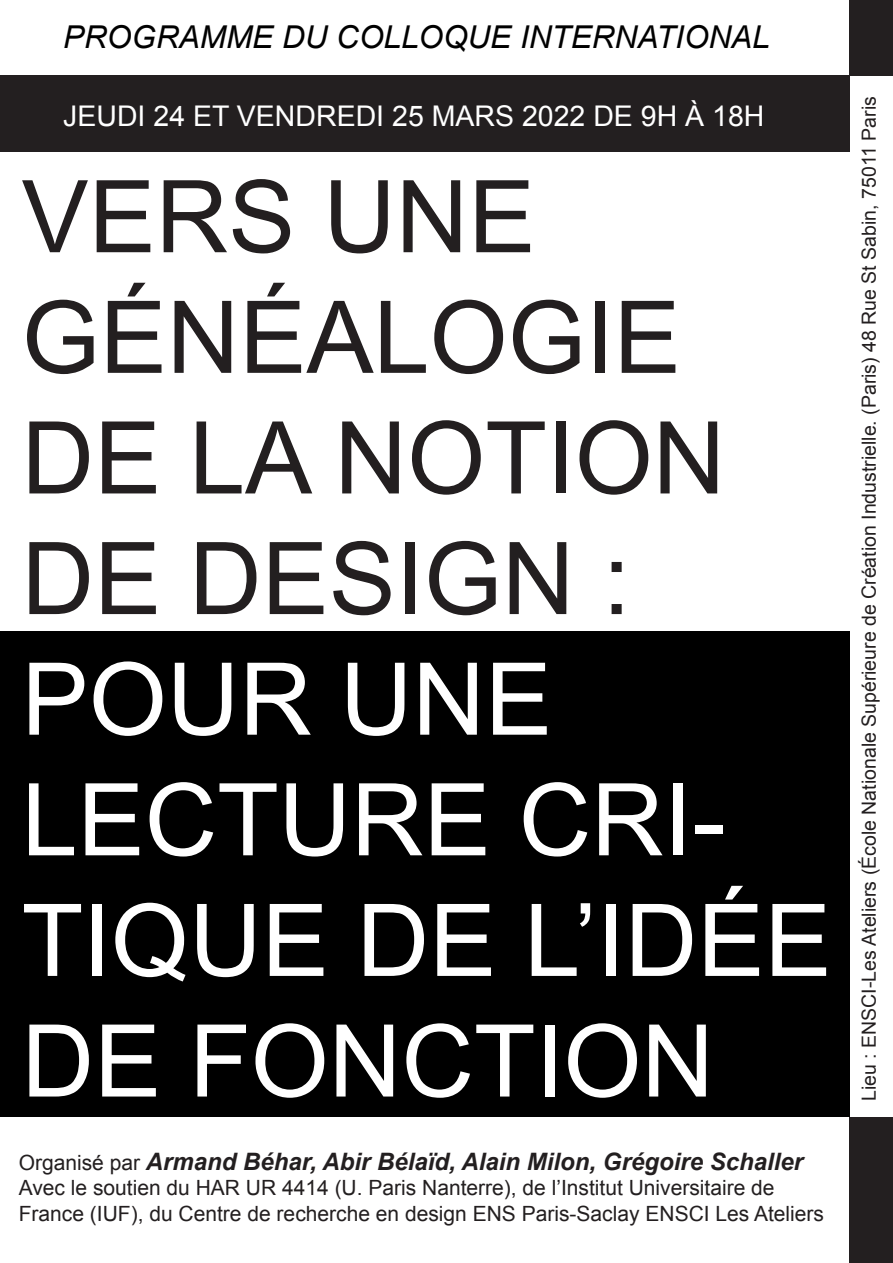
<style>
.page{position:relative;width:893px;height:1263px;background:#fff}
.page>*{position:absolute;margin:0;border:0;box-sizing:border-box;transform-origin:0 0}
.t1{font:100.5px/120.6px "Arial";color:#231f20}
.t2{font:100.5px/120.6px "Arial";color:#fff}
.t3{font:italic 31.5px "Arial";color:#000}
.t4{font:28.5px "Arial";color:#fff}
.t5{font:italic 700 24px "Arial";color:#231f20}
.t6{font:21px/25.2px "Arial";color:#231f20}
.t7{font:19.5px "Arial";color:#231f20}
.s1{color:#fff}
.s2{font-weight:400;font-style:normal;font-size:21px}
</style>
<div class="page">
<div style="left:0;top:631px;width:849px;height:486px;background:#000"></div>
<div style="left:0;top:76px;width:849px;height:76px;background:#231f20"></div>
<div style="left:849px;top:1117px;width:44px;height:146px;background:#231f20"></div>
<div style="left:849px;top:0;width:44px;height:76px;background:#231f20"></div>
<p class="t3" style="left:63px;top:16px;width:708px">PROGRAMME DU COLLOQUE INTERNATIONAL</p>
<p class="t4" style="left:63px;top:97px;width:703px">JEUDI 24 ET VENDREDI 25 MARS 2022 DE 9H À 18H</p>
<p class="t1" style="left:22px;top:158px;width:515px">VERS UNE</p>
<p class="t1" style="left:22px;top:278px;width:705px">GÉNÉALOGIE<br>DE LA NOTION<br>DE DESIGN :<br><span class="s1">POUR UNE</span></p>
<p class="t2" style="left:22px;top:761px;width:811px">LECTURE CRI-<br>TIQUE DE L’IDÉE<br>DE FONCTION</p>
<p class="t5" style="left:19px;top:1146px;width:786px"><span class="s2">Organisé par</span> Armand Béhar, Abir Bélaïd, Alain Milon, Grégoire Schaller</p>
<p class="t6" style="left:19px;top:1176px;width:807px">Avec le soutien du HAR UR 4414 (U. Paris Nanterre), de l’Institut Universitaire de<br>France (IUF), du Centre de recherche en design ENS Paris-Saclay ENSCI Les Ateliers</p>
<p class="t7" style="left:856px;top:1101px;width:1006px;rotate:-90deg">Lieu : ENSCI-Les Ateliers (École Nationale Supérieure de Création Industrielle. (Paris) 48 Rue St Sabin, 75011 Paris</p>
</div>
